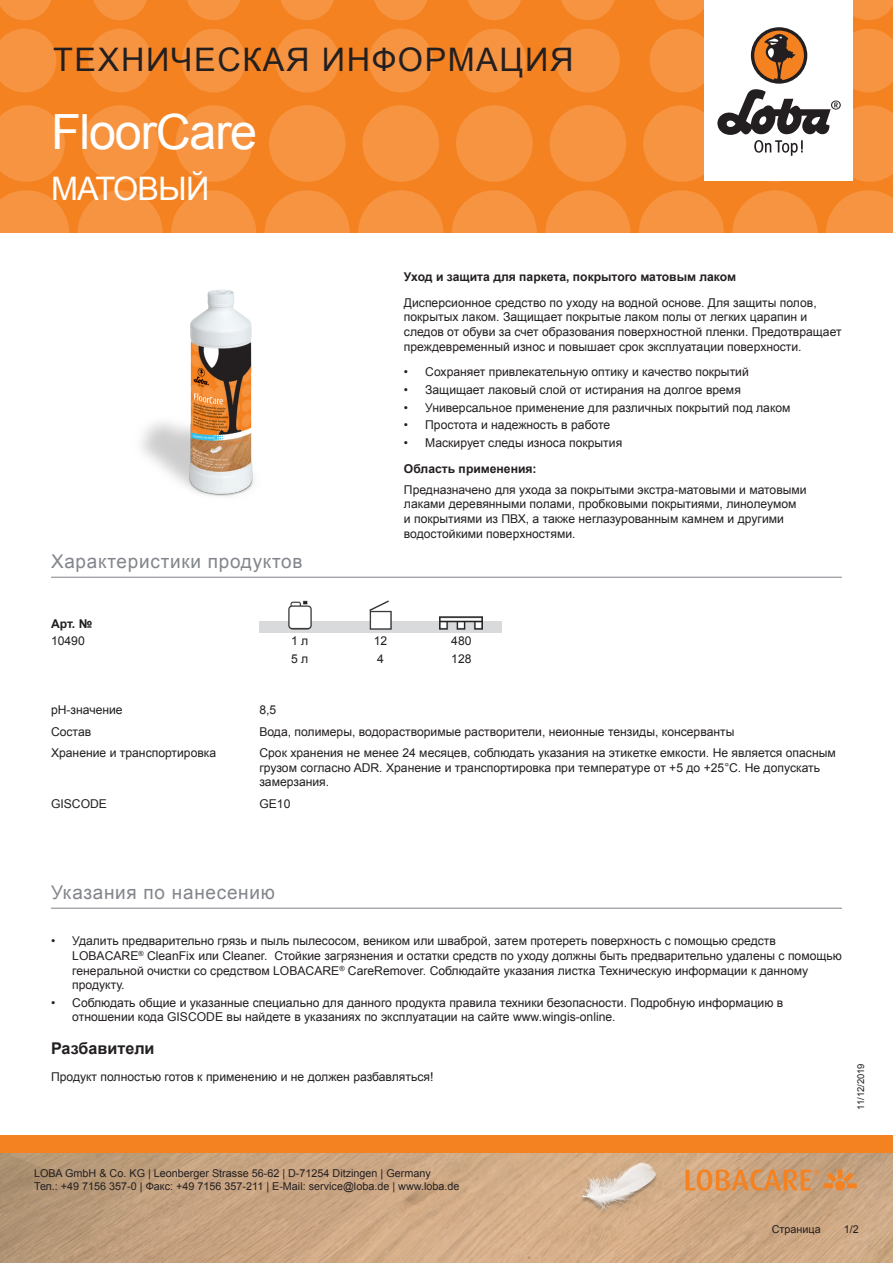
<style>
.page{position:relative;width:893px;height:1263px;background:#fff}
.page>*{position:absolute;margin:0;border:0;box-sizing:border-box;transform-origin:0 0}
.Produktname_Arial{font:48.6px "Arial";letter-spacing:-.025em;color:#fff}
.t1{font:32.4px "Arial";letter-spacing:.05em;color:#231f20}
.t2{font:32.4px "Arial";letter-spacing:-.025em;color:#fff}
.Titel_grau_Arial{font:18.9px "Arial";letter-spacing:.04em;color:#82858b}
.h1_Arial{font:700 16.2px "Arial";color:#231f20}
.Text_Arial{font:12.15px/14.5px "Arial";color:#231f20}
.Text_Bold_Arial{font:700 12.15px "Arial";color:#231f20}
.Text_zentriert_Arial{font:12.15px "Arial";color:#231f20}
.t3{font:10.8px/12.9px "Arial";color:#231f20}
.t4{font:9.45px "Arial";color:#231f20}
</style>
<div class="page">
<div style="left:0;top:0;width:893px;height:233px;background:#f58220"></div>
<svg style="left:0;top:190px;width:69px;height:43px"></svg>
<svg style="left:78px;top:190px;width:85px;height:85px;fill:#f69441"></svg>
<svg style="left:171px;top:190px;width:85px;height:85px;fill:#f69441"></svg>
<svg style="left:265px;top:190px;width:85px;height:85px;fill:#f69441"></svg>
<svg style="left:358px;top:190px;width:85px;height:85px;fill:#f69441"></svg>
<svg style="left:545px;top:190px;width:85px;height:85px;fill:#f69441"></svg>
<svg style="left:452px;top:190px;width:85px;height:85px;fill:#f69441"></svg>
<svg style="left:732px;top:190px;width:85px;height:85px;fill:#f69441"></svg>
<svg style="left:639px;top:190px;width:85px;height:85px;fill:#f69441"></svg>
<svg style="left:826px;top:190px;width:67px;height:43px"></svg>
<svg style="left:0;top:105px;width:65px;height:77px"></svg>
<svg style="left:82px;top:105px;width:76px;height:77px"></svg>
<svg style="left:175px;top:105px;width:77px;height:77px"></svg>
<svg style="left:269px;top:105px;width:76px;height:77px"></svg>
<svg style="left:456px;top:105px;width:77px;height:77px"></svg>
<svg style="left:362px;top:105px;width:77px;height:77px"></svg>
<svg style="left:550px;top:105px;width:76px;height:77px"></svg>
<svg style="left:0;top:29px;width:56px;height:63px"></svg>
<svg style="left:182px;top:29px;width:64px;height:63px"></svg>
<svg style="left:88px;top:29px;width:64px;height:63px"></svg>
<svg style="left:275px;top:29px;width:64px;height:63px"></svg>
<svg style="left:462px;top:29px;width:64px;height:63px"></svg>
<svg style="left:369px;top:29px;width:64px;height:63px"></svg>
<svg style="left:556px;top:29px;width:64px;height:63px"></svg>
<svg style="left:0;top:0;width:51px;height:20px"></svg>
<svg style="left:187px;top:0;width:53px;height:20px"></svg>
<svg style="left:468px;top:0;width:53px;height:20px"></svg>
<svg style="left:655px;top:0;width:49px;height:20px"></svg>
<svg style="left:93px;top:0;width:54px;height:20px"></svg>
<svg style="left:374px;top:0;width:54px;height:20px"></svg>
<svg style="left:281px;top:0;width:53px;height:20px"></svg>
<svg style="left:561px;top:0;width:54px;height:20px"></svg>
<svg style="left:853px;top:0;width:40px;height:20px"></svg>
<img style="left:0;top:1152px;width:893px;height:111px">
<div style="left:0;top:1135px;width:893px;height:17px;background:#f58220"></div>
<div style="left:704px;top:0;width:149px;height:181px;background:#fff"></div>
<svg style="left:643px;top:29px;width:250px;height:153px"></svg>
<img style="left:578px;top:1161px;width:82px;height:81px">
<svg style="left:686px;top:1169px;width:171px;height:22px;background:#d9965b"></svg>
<hr style="left:51px;top:908px;width:791px;height:1px;background:#82858b">
<hr style="left:51px;top:577px;width:791px;height:1px;background:#82858b">
<img style="left:288px;top:600px;width:195px;height:21px">
<img style="left:259px;top:621px;width:243px;height:11px">
<img style="left:106px;top:272px;width:216px;height:224px">
<h2 class="t1" style="left:53px;top:38px;width:522px">ТЕХНИЧЕСКАЯ ИНФОРМАЦИЯ</h2>
<p class="Produktname_Arial" style="left:51px;top:100px;width:208px">FloorCare</p>
<h2 class="t2" style="left:51px;top:167px;width:160px">МАТОВЫЙ</h2>
<p class="Titel_grau_Arial" style="left:51px;top:549px;width:253px">Характеристики продуктов</p>
<p class="Text_Bold_Arial" style="left:404px;top:269px;width:334px">Уход и защита для паркета, покрытого матовым лаком</p>
<p class="Text_Arial" style="left:404px;top:295px;width:439px">Дисперсионное средство по уходу на водной основе. Для защиты полов, покрытых лаком. Защищает покрытые лаком полы от легких царапин и следов от обуви за счет образования поверхностной пленки. Предотвращает преждевременный износ и повышает срок эксплуатации поверхности.</p>
<p class="Text_Arial" style="left:404px;top:365px;width:346px">• Сохраняет привлекательную оптику и качество покрытий</p>
<p class="Text_Arial" style="left:404px;top:383px;width:338px">• Защищает лаковый слой от истирания на долгое время</p>
<p class="Text_Arial" style="left:404px;top:400px;width:388px">• Универсальное применение для различных покрытий под лаком</p>
<p class="Text_Arial" style="left:404px;top:418px;width:208px">• Простота и надежность в работе</p>
<p class="Text_Arial" style="left:404px;top:435px;width:220px">• Маскирует следы износа покрытия</p>
<p class="Text_Bold_Arial" style="left:404px;top:460px;width:134px">Область применения:</p>
<p class="Text_Arial" style="left:404px;top:482px;width:404px">Предназначено для ухода за покрытыми экстра-матовыми и матовыми лаками деревянными полами, пробковыми покрытиями, линолеумом<br>и покрытиями из ПВХ, а также неглазурованным камнем и другими водостойкими поверхностями.</p>
<p class="Text_Bold_Arial" style="left:51px;top:615px;width:43px">Арт. №</p>
<p class="Text_Arial" style="left:51px;top:634px;width:35px">10490</p>
<p class="Text_zentriert_Arial" style="left:291px;top:633px;width:19px">1 л</p>
<p class="Text_zentriert_Arial" style="left:374px;top:633px;width:15px">12</p>
<p class="Text_zentriert_Arial" style="left:451px;top:633px;width:22px">480</p>
<p class="Text_zentriert_Arial" style="left:291px;top:650px;width:19px">5 л</p>
<p class="Text_zentriert_Arial" style="left:377px;top:650px;width:8px">4</p>
<p class="Text_zentriert_Arial" style="left:451px;top:650px;width:22px">128</p>
<p class="Text_Arial" style="left:51px;top:703px;width:73px">pH-значение</p>
<p class="Text_Arial" style="left:259px;top:703px;width:18px">8,5</p>
<p class="Text_Arial" style="left:51px;top:724px;width:42px">Состав</p>
<p class="Text_Arial" style="left:259px;top:724px;width:477px">Вода, полимеры, водорастворимые растворители, неионные тензиды, консерванты</p>
<p class="Text_Arial" style="left:51px;top:746px;width:167px">Хранение и транспортировка</p>
<p class="Text_Arial" style="left:259px;top:746px;width:578px">Срок хранения не менее 24 месяцев, соблюдать указания на этикетке емкости. Не является опасным грузом согласно ADR. Хранение и транспортировка при температуре от +5 до +25°C. Не допускать замерзания.</p>
<p class="Text_Arial" style="left:51px;top:796px;width:58px">GISCODE</p>
<p class="Text_Arial" style="left:259px;top:796px;width:33px">GE10</p>
<p class="Titel_grau_Arial" style="left:51px;top:880px;width:225px">Указания по нанесению</p>
<p class="Text_Arial" style="left:72px;top:934px;width:771px;text-indent:-21px">• Удалить предварительно грязь и пыль пылесосом, веником или шваброй, затем протереть поверхность с помощью средств LOBACARE<sup>®</sup> CleanFix или Cleaner. Стойкие загрязнения и остатки средств по уходу должны быть предварительно удалены с помощью генеральной очистки со средством LOBACARE<sup>®</sup> CareRemover. Соблюдайте указания листка Техническую информации к данному продукту.</p>
<p class="Text_Arial" style="left:72px;top:995px;width:713px;text-indent:-21px">• Соблюдать общие и указанные специально для данного продукта правила техники безопасности. Подробную информацию в отношении кода GISCODE вы найдете в указаниях по эксплуатации на сайте www.wingis-online.</p>
<p class="h1_Arial" style="left:51px;top:1038px;width:105px">Разбавители</p>
<p class="Text_Arial" style="left:51px;top:1070px;width:384px">Продукт полностью готов к применению и не должен разбавляться!</p>
<p class="t4" style="left:855px;top:1110px;width:48px;rotate:-90deg">11/12/2019</p>
<p class="t3" style="left:34px;top:1167px;width:427px">LOBA GmbH &amp; Co. KG | Leonberger Strasse 56-62 | D-71254 Ditzingen | Germany<br>Тел.: +49 7156 357-0 | Факс: +49 7156 357-211 | E-Mail: service@loba.de | www.loba.de</p>
<p class="t3" style="left:772px;top:1222px;width:50px">Страница</p>
<p class="t3" style="left:844px;top:1222px;width:17px">1/2</p>
</div>
